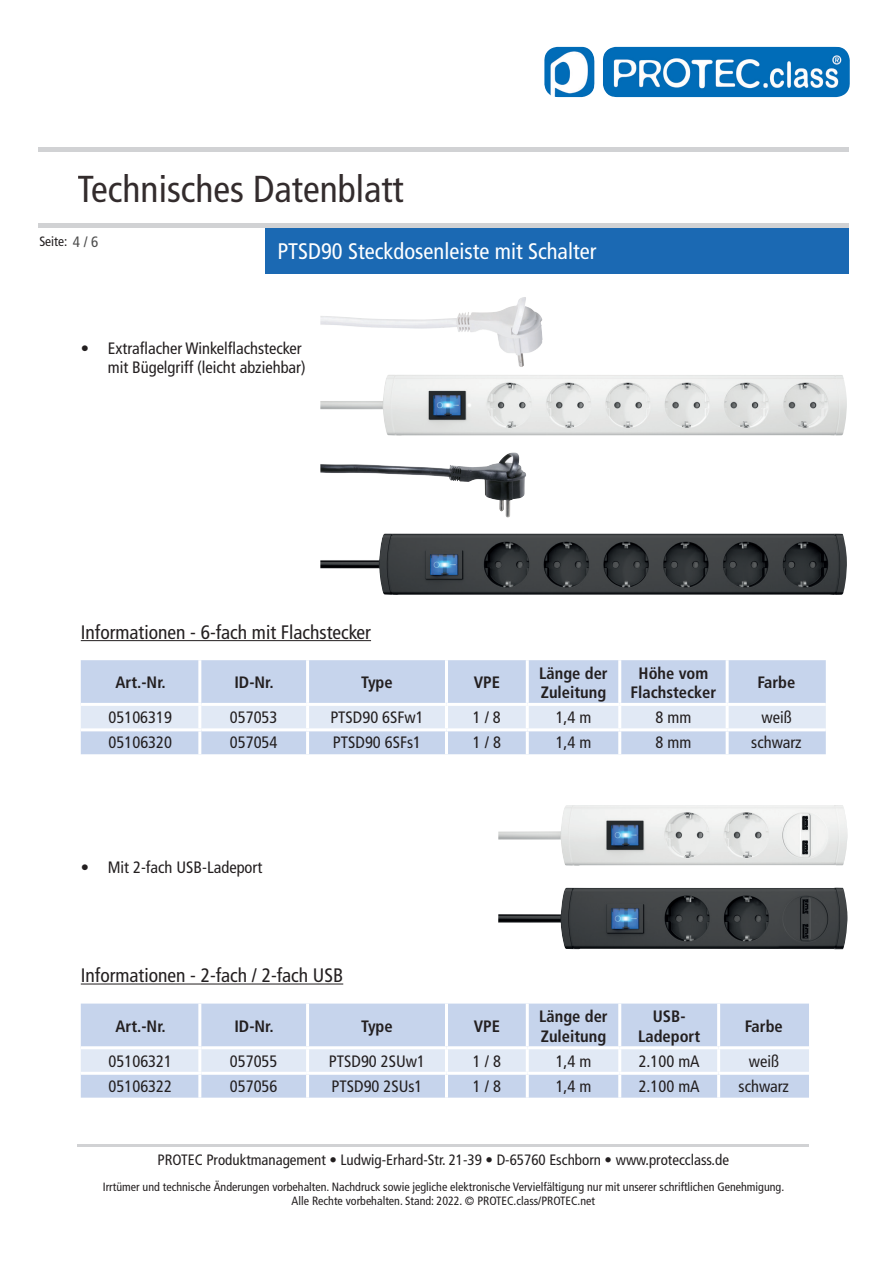
<style>
.page{position:relative;width:893px;height:1263px;background:#fff}
.page>*{position:absolute;margin:0;border:0;box-sizing:border-box;transform-origin:0 0}
.t1{font:condensed 37.5px "Frutiger LT";color:#332c2d}
.t2{font:condensed 22.5px "Frutiger LT";color:#fff}
.t3{font:condensed 19.5px "Frutiger LT";color:#231f20}
.t4{font:condensed 16.5px/19.8px "Frutiger LT";color:#231f20;text-align:right}
.t5{font:700 condensed 16.5px/19.8px "Frutiger LT";color:#231f20}
.t6{font:condensed 15px "Frutiger LT";color:#231f20}
.t7{font:condensed 15px "Frutiger LT";color:#4d4d4d}
.t8{font:condensed 13.5px "Frutiger LT";color:#231f20}
.t9{font:condensed 12px/14.4px "Frutiger LT";color:#231f20;text-align:center}
</style>
<div class="page">
<hr style="left:78px;top:1144px;width:731px;height:2px;background:#d1d2d4">
<div style="left:265px;top:228px;width:583px;height:45px;background:#1b69b3"></div>
<hr style="left:38px;top:148px;width:810px;height:4px;background:#d1d2d4">
<hr style="left:38px;top:224px;width:810px;height:4px;background:#d1d2d4">
<img style="left:551px;top:47px;width:299px;height:50px">
<img style="left:320px;top:297px;width:509px;height:139px">
<img style="left:320px;top:452px;width:523px;height:143px">
<hr style="left:81px;top:640px;width:290px;height:1px;background:#231f20">
<div style="left:81px;top:660px;width:745px;height:94px;background:#c6d4ec"></div>
<div style="left:81px;top:706px;width:745px;height:22px;background:#e1e9f5"></div>
<hr style="left:198px;top:660px;width:3px;height:43px;background:#fff">
<hr style="left:306px;top:660px;width:3px;height:43px;background:#fff">
<hr style="left:445px;top:660px;width:3px;height:43px;background:#fff">
<hr style="left:526px;top:660px;width:3px;height:43px;background:#fff">
<hr style="left:618px;top:660px;width:3px;height:43px;background:#fff">
<hr style="left:726px;top:660px;width:3px;height:43px;background:#fff">
<hr style="left:81px;top:703px;width:120px;height:3px;background:#fff">
<hr style="left:198px;top:706px;width:3px;height:22px;background:#fff">
<hr style="left:306px;top:703px;width:140px;height:3px;background:#fff">
<hr style="left:306px;top:706px;width:3px;height:22px;background:#fff">
<hr style="left:446px;top:703px;width:81px;height:3px;background:#fff">
<hr style="left:445px;top:706px;width:3px;height:22px;background:#fff">
<hr style="left:527px;top:703px;width:93px;height:3px;background:#fff">
<hr style="left:526px;top:706px;width:3px;height:22px;background:#fff">
<hr style="left:620px;top:703px;width:107px;height:3px;background:#fff">
<hr style="left:618px;top:706px;width:3px;height:22px;background:#fff">
<hr style="left:727px;top:703px;width:99px;height:3px;background:#fff">
<hr style="left:726px;top:706px;width:3px;height:22px;background:#fff">
<hr style="left:198px;top:731px;width:3px;height:23px;background:#fff">
<hr style="left:306px;top:731px;width:3px;height:23px;background:#fff">
<hr style="left:445px;top:731px;width:3px;height:23px;background:#fff">
<hr style="left:526px;top:731px;width:3px;height:23px;background:#fff">
<hr style="left:618px;top:731px;width:3px;height:23px;background:#fff">
<hr style="left:726px;top:731px;width:3px;height:23px;background:#fff">
<hr style="left:81px;top:728px;width:120px;height:3px;background:#fff">
<hr style="left:306px;top:728px;width:140px;height:3px;background:#fff">
<hr style="left:446px;top:728px;width:81px;height:3px;background:#fff">
<hr style="left:527px;top:728px;width:93px;height:3px;background:#fff">
<hr style="left:620px;top:728px;width:107px;height:3px;background:#fff">
<hr style="left:727px;top:728px;width:99px;height:3px;background:#fff">
<hr style="left:201px;top:728px;width:105px;height:3px;background:#fff">
<hr style="left:201px;top:703px;width:105px;height:3px;background:#fff">
<hr style="left:81px;top:983px;width:262px;height:1px;background:#231f20">
<div style="left:81px;top:1003px;width:728px;height:95px;background:#c6d4ec"></div>
<div style="left:81px;top:1049px;width:728px;height:23px;background:#e1e9f5"></div>
<hr style="left:198px;top:1003px;width:3px;height:43px;background:#fff">
<hr style="left:306px;top:1003px;width:3px;height:43px;background:#fff">
<hr style="left:445px;top:1003px;width:3px;height:43px;background:#fff">
<hr style="left:526px;top:1003px;width:3px;height:43px;background:#fff">
<hr style="left:618px;top:1003px;width:3px;height:43px;background:#fff">
<hr style="left:717px;top:1003px;width:3px;height:43px;background:#fff">
<hr style="left:81px;top:1046px;width:120px;height:3px;background:#fff">
<hr style="left:198px;top:1049px;width:3px;height:23px;background:#fff">
<hr style="left:306px;top:1046px;width:140px;height:3px;background:#fff">
<hr style="left:306px;top:1049px;width:3px;height:23px;background:#fff">
<hr style="left:446px;top:1046px;width:81px;height:3px;background:#fff">
<hr style="left:445px;top:1049px;width:3px;height:23px;background:#fff">
<hr style="left:527px;top:1046px;width:93px;height:3px;background:#fff">
<hr style="left:526px;top:1049px;width:3px;height:23px;background:#fff">
<hr style="left:620px;top:1046px;width:99px;height:3px;background:#fff">
<hr style="left:618px;top:1049px;width:3px;height:23px;background:#fff">
<hr style="left:719px;top:1046px;width:90px;height:3px;background:#fff">
<hr style="left:717px;top:1049px;width:3px;height:23px;background:#fff">
<hr style="left:198px;top:1075px;width:3px;height:23px;background:#fff">
<hr style="left:306px;top:1075px;width:3px;height:23px;background:#fff">
<hr style="left:445px;top:1075px;width:3px;height:23px;background:#fff">
<hr style="left:526px;top:1075px;width:3px;height:23px;background:#fff">
<hr style="left:618px;top:1075px;width:3px;height:23px;background:#fff">
<hr style="left:717px;top:1075px;width:3px;height:23px;background:#fff">
<hr style="left:81px;top:1072px;width:120px;height:3px;background:#fff">
<hr style="left:306px;top:1072px;width:140px;height:3px;background:#fff">
<hr style="left:446px;top:1072px;width:81px;height:3px;background:#fff">
<hr style="left:527px;top:1072px;width:93px;height:3px;background:#fff">
<hr style="left:620px;top:1072px;width:99px;height:3px;background:#fff">
<hr style="left:719px;top:1072px;width:90px;height:3px;background:#fff">
<hr style="left:201px;top:1072px;width:105px;height:3px;background:#fff">
<hr style="left:201px;top:1046px;width:105px;height:3px;background:#fff">
<img style="left:498px;top:805px;width:349px;height:61px">
<img style="left:498px;top:888px;width:349px;height:61px">
<h1 class="t1" style="left:77px;top:168px;width:328px">Technisches Datenblatt</h1>
<p class="t8" style="left:39px;top:234px;width:30px">Seite:</p>
<p class="t7" style="left:73px;top:233px;width:27px">4 / 6</p>
<h2 class="t2" style="left:277px;top:238px;width:320px">PTSD90 Steckdosenleiste mit Schalter</h2>
<p class="t4" style="left:81px;top:338px;width:226px">• Extraflacher Winkelflachstecker mit Bügelgriff (leicht abziehbar)</p>
<p class="t3" style="left:81px;top:620px;width:292px">Informationen - 6-fach mit Flachstecker</p>
<p class="t5" style="left:115px;top:673px;width:52px">Art.-Nr.</p>
<p class="t5" style="left:234px;top:673px;width:41px">ID-Nr.</p>
<p class="t5" style="left:361px;top:673px;width:33px">Type</p>
<p class="t5" style="left:474px;top:673px;width:28px">VPE</p>
<p class="t5" style="left:539px;top:663px;width:70px">Länge der<br>Zuleitung</p>
<p class="t5" style="left:631px;top:663px;width:87px;text-align:center">Höhe vom<br>Flachstecker</p>
<p class="t5" style="left:757px;top:673px;width:39px">Farbe</p>
<p class="t4" style="left:109px;top:708px;width:65px">05106319</p>
<p class="t4" style="left:230px;top:708px;width:49px">057053</p>
<p class="t4" style="left:330px;top:708px;width:95px">PTSD90 6SFw1</p>
<p class="t4" style="left:473px;top:708px;width:30px">1 / 8</p>
<p class="t4" style="left:556px;top:708px;width:37px">1,4 m</p>
<p class="t4" style="left:656px;top:708px;width:37px">8 mm</p>
<p class="t4" style="left:761px;top:708px;width:32px">weiß</p>
<p class="t4" style="left:109px;top:733px;width:65px">05106320</p>
<p class="t4" style="left:230px;top:733px;width:49px">057054</p>
<p class="t4" style="left:333px;top:733px;width:90px">PTSD90 6SFs1</p>
<p class="t4" style="left:473px;top:733px;width:30px">1 / 8</p>
<p class="t4" style="left:556px;top:733px;width:37px">1,4 m</p>
<p class="t4" style="left:656px;top:733px;width:37px">8 mm</p>
<p class="t4" style="left:751px;top:733px;width:52px">schwarz</p>
<p class="t4" style="left:81px;top:857px;width:183px">• Mit 2-fach USB-Ladeport</p>
<p class="t3" style="left:81px;top:964px;width:264px">Informationen - 2-fach / 2-fach USB</p>
<p class="t5" style="left:115px;top:1016px;width:52px">Art.-Nr.</p>
<p class="t5" style="left:234px;top:1016px;width:41px">ID-Nr.</p>
<p class="t5" style="left:361px;top:1016px;width:33px">Type</p>
<p class="t5" style="left:474px;top:1016px;width:28px">VPE</p>
<p class="t5" style="left:539px;top:1006px;width:70px">Länge der<br>Zuleitung</p>
<p class="t5" style="left:638px;top:1006px;width:64px;text-align:center">USB-<br>Ladeport</p>
<p class="t5" style="left:745px;top:1016px;width:39px">Farbe</p>
<p class="t4" style="left:109px;top:1051px;width:65px">05106321</p>
<p class="t4" style="left:230px;top:1051px;width:49px">057055</p>
<p class="t4" style="left:329px;top:1051px;width:98px">PTSD90 2SUw1</p>
<p class="t4" style="left:473px;top:1051px;width:30px">1 / 8</p>
<p class="t4" style="left:556px;top:1051px;width:37px">1,4 m</p>
<p class="t4" style="left:639px;top:1051px;width:62px">2.100 mA</p>
<p class="t4" style="left:749px;top:1051px;width:32px">weiß</p>
<p class="t4" style="left:109px;top:1076px;width:65px">05106322</p>
<p class="t4" style="left:230px;top:1076px;width:49px">057056</p>
<p class="t4" style="left:332px;top:1076px;width:92px">PTSD90 2SUs1</p>
<p class="t4" style="left:473px;top:1076px;width:30px">1 / 8</p>
<p class="t4" style="left:556px;top:1076px;width:37px">1,4 m</p>
<p class="t4" style="left:639px;top:1076px;width:62px">2.100 mA</p>
<p class="t4" style="left:739px;top:1076px;width:52px">schwarz</p>
<p class="t6" style="left:158px;top:1151px;width:573px">PROTEC Produktmanagement • Ludwig-Erhard-Str. 21-39 • D-65760 Eschborn • www.protecclass.de</p>
<p class="t9" style="left:103px;top:1179px;width:683px">Irrtümer und technische Änderungen vorbehalten. Nachdruck sowie jegliche elektronische Vervielfältigung nur mit unserer schriftlichen Genehmigung.<br>Alle Rechte vorbehalten. Stand: 2022. © PROTEC.class/PROTEC.net</p>
</div>
